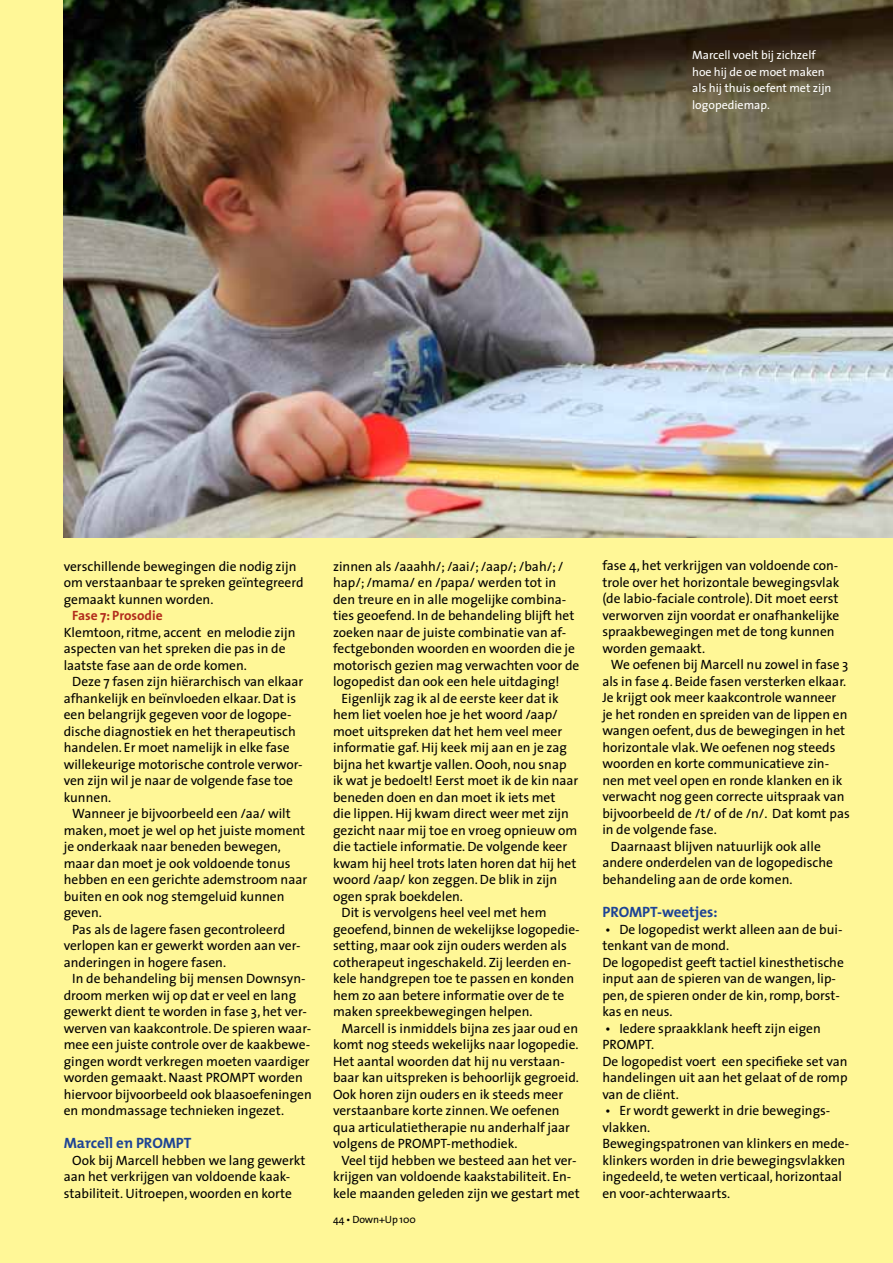
<style>
.page{position:relative;width:893px;height:1263px;background:#fff797}
.page>*{position:absolute;margin:0;border:0;box-sizing:border-box;transform-origin:0 0}
.t1{font:700 15px "The Mix";color:#1d4395}
.t2{font:13.5px/16.5px "The Sans";color:#000}
.t3{font:700 13.5px "The Sans";color:#b22c1c}
.t4{font:12px/16.5px "The Sans";color:#fff}
.t5{font:10.5px "The Sans";letter-spacing:-.01em;color:#000}
</style>
<div class="page">
<img style="left:64px;top:0;width:829px;height:538px">
<p class="t4" style="left:692px;top:46px;width:141px">Marcell voelt bij zichzelf hoe hij de oe moet maken als hij thuis oefent met zijn logopediemap.</p>
<p class="t2" style="left:64px;top:557px;width:241px">verschillende bewegingen die nodig zijn om verstaanbaar te spreken geïntegreerd gemaakt kunnen worden.</p>
<p class="t3" style="left:72px;top:604px;width:92px">Fase 7: Prosodie</p>
<p class="t2" style="left:64px;top:623px;width:233px">Klemtoon, ritme, accent en melodie zijn aspecten van het spreken die pas in de laatste fase aan de orde komen.</p>
<p class="t2" style="left:64px;top:673px;width:241px;text-indent:8px">Deze 7 fasen zijn hiërarchisch van elkaar afhankelijk en beïnvloeden elkaar. Dat is een belangrijk gegeven voor de logope&shy;dische diagnostiek en het therapeutisch handelen. Er moet namelijk in elke fase willekeurige motorische controle verwor&shy;ven zijn wil je naar de volgende fase toe kunnen.</p>
<p class="t2" style="left:72px;top:805px;width:220px">Wanneer je bijvoorbeeld een /aa/ wilt</p>
<p class="t2" style="left:64px;top:821px;width:243px">maken, moet je wel op het juiste moment</p>
<p class="t2" style="left:64px;top:838px;width:219px">je onderkaak naar beneden bewegen,</p>
<p class="t2" style="left:64px;top:854px;width:228px">maar dan moet je ook voldoende tonus</p>
<p class="t2" style="left:64px;top:871px;width:245px">hebben en een gerichte ademstroom naar</p>
<p class="t2" style="left:64px;top:887px;width:222px">buiten en ook nog stemgeluid kunnen</p>
<p class="t2" style="left:64px;top:904px;width:40px">geven.</p>
<p class="t2" style="left:72px;top:920px;width:214px">Pas als de lagere fasen gecontroleerd</p>
<p class="t2" style="left:64px;top:937px;width:238px">verlopen kan er gewerkt worden aan ver-</p>
<p class="t2" style="left:64px;top:953px;width:164px">anderingen in hogere fasen.</p>
<p class="t2" style="left:72px;top:970px;width:235px">In de behandeling bij mensen Downsyn-</p>
<p class="t2" style="left:64px;top:986px;width:234px">droom merken wij op dat er veel en lang</p>
<p class="t2" style="left:64px;top:1003px;width:245px">gewerkt dient te worden in fase 3, het ver-</p>
<p class="t2" style="left:64px;top:1019px;width:249px">werven van kaakcontrole. De spieren waar-</p>
<p class="t2" style="left:64px;top:1036px;width:248px">mee een juiste controle over de kaakbewe-</p>
<p class="t2" style="left:64px;top:1052px;width:247px">gingen wordt verkregen moeten vaardiger</p>
<p class="t2" style="left:64px;top:1069px;width:241px">worden gemaakt. Naast PROMPT worden</p>
<p class="t2" style="left:64px;top:1085px;width:250px">hiervoor bijvoorbeeld ook blaasoefeningen</p>
<p class="t2" style="left:64px;top:1102px;width:222px">en mondmassage technieken ingezet.</p>
<p class="t1" style="left:64px;top:1130px;width:129px">Marcell en PROMPT</p>
<p class="t2" style="left:64px;top:1151px;width:243px;text-indent:8px">Ook bij Marcell hebben we lang gewerkt aan het verkrijgen van voldoende kaak&shy;stabiliteit. Uitroepen, woorden en korte</p>
<p class="t2" style="left:333px;top:557px;width:232px">zinnen als /aaahh/; /aai/; /aap/; /bah/; /</p>
<p class="t2" style="left:333px;top:574px;width:225px">hap/; /mama/ en /papa/ werden tot in</p>
<p class="t2" style="left:333px;top:590px;width:235px">den treure en in alle mogelijke combina-</p>
<p class="t2" style="left:333px;top:607px;width:243px">ties geoefend. In de behandeling blijft het</p>
<p class="t2" style="left:333px;top:623px;width:235px">zoeken naar de juiste combinatie van af-</p>
<p class="t2" style="left:333px;top:640px;width:243px">fectgebonden woorden en woorden die je</p>
<p class="t2" style="left:333px;top:656px;width:248px">motorisch gezien mag verwachten voor de</p>
<p class="t2" style="left:333px;top:673px;width:228px">logopedist dan ook een hele uitdaging!</p>
<p class="t2" style="left:342px;top:689px;width:219px">Eigenlijk zag ik al de eerste keer dat ik</p>
<p class="t2" style="left:333px;top:706px;width:226px">hem liet voelen hoe je het woord /aap/</p>
<p class="t2" style="left:333px;top:722px;width:231px">moet uitspreken dat het hem veel meer</p>
<p class="t2" style="left:333px;top:739px;width:235px">informatie gaf. Hij keek mij aan en je zag</p>
<p class="t2" style="left:333px;top:755px;width:235px">bijna het kwartje vallen. O0oh, nou snap</p>
<p class="t2" style="left:333px;top:772px;width:247px">ik wat je bedoelt! Eerst moet ik de kin naar</p>
<p class="t2" style="left:333px;top:788px;width:224px">beneden doen en dan moet ik iets met</p>
<p class="t2" style="left:333px;top:805px;width:237px">die lippen. Hij kwam direct weer met zijn</p>
<p class="t2" style="left:333px;top:821px;width:246px">gezicht naar mij toe en vroeg opnieuw om</p>
<p class="t2" style="left:333px;top:838px;width:236px">die tactiele informatie. De volgende keer</p>
<p class="t2" style="left:333px;top:854px;width:245px">kwam hij heel trots laten horen dat hij het</p>
<p class="t2" style="left:333px;top:871px;width:226px">woord /aap/ kon zeggen. De blik in zijn</p>
<p class="t2" style="left:333px;top:887px;width:131px">ogen sprak boekdelen.</p>
<p class="t2" style="left:342px;top:904px;width:207px">Dit is vervolgens heel veel met hem</p>
<p class="t2" style="left:333px;top:920px;width:248px">geoefend, binnen de wekelijkse logopedie-</p>
<p class="t2" style="left:333px;top:937px;width:235px">setting, maar ook zijn ouders werden als</p>
<p class="t2" style="left:333px;top:953px;width:240px">cotherapeut ingeschakeld. Zij leerden en-</p>
<p class="t2" style="left:333px;top:970px;width:243px">kele handgrepen toe te passen en konden</p>
<p class="t2" style="left:333px;top:986px;width:233px">hem zo aan betere informatie over de te</p>
<p class="t2" style="left:333px;top:1003px;width:201px">maken spreekbewegingen helpen.</p>
<p class="t2" style="left:342px;top:1019px;width:238px">Marcell is inmiddels bijna zes jaar oud en</p>
<p class="t2" style="left:333px;top:1036px;width:247px">komt nog steeds wekelijks naar logopedie.</p>
<p class="t2" style="left:333px;top:1052px;width:233px">Het aantal woorden dat hij nu verstaan-</p>
<p class="t2" style="left:333px;top:1069px;width:247px">baar kan uitspreken is behoorlijk gegroeid.</p>
<p class="t2" style="left:333px;top:1085px;width:232px">Ook horen zijn ouders en ik steeds meer</p>
<p class="t2" style="left:333px;top:1102px;width:228px">verstaanbare korte zinnen. We oefenen</p>
<p class="t2" style="left:333px;top:1118px;width:238px">qua articulatietherapie nu anderhalf jaar</p>
<p class="t2" style="left:333px;top:1135px;width:186px">volgens de PROMPT-methodiek.</p>
<p class="t2" style="left:342px;top:1151px;width:236px">Veel tijd hebben we besteed aan het ver-</p>
<p class="t2" style="left:333px;top:1168px;width:240px">krijgen van voldoende kaakstabiliteit. En-</p>
<p class="t2" style="left:333px;top:1184px;width:248px">kele maanden geleden zijn we gestart met</p>
<p class="t5" style="left:333px;top:1211px;width:84px">44 • Down+Up 100</p>
<p class="t2" style="left:602px;top:557px;width:239px">fase 4, het verkrijgen van voldoende con&shy;trole over het horizontale bewegingsvlak (de labio-faciale controle). Dit moet eerst verworven zijn voordat er onafhankelijke spraakbewegingen met de tong kunnen worden gemaakt.</p>
<p class="t2" style="left:611px;top:656px;width:239px">We oefenen bij Marcell nu zowel in fase 3</p>
<p class="t2" style="left:602px;top:673px;width:245px">als in fase 4. Beide fasen versterken elkaar.</p>
<p class="t2" style="left:602px;top:689px;width:235px">Je krijgt ook meer kaakcontrole wanneer</p>
<p class="t2" style="left:602px;top:706px;width:247px">je het ronden en spreiden van de lippen en</p>
<p class="t2" style="left:602px;top:722px;width:244px">wangen oefent, dus de bewegingen in het</p>
<p class="t2" style="left:602px;top:739px;width:235px">horizontale vlak. We oefenen nog steeds</p>
<p class="t2" style="left:602px;top:755px;width:228px">woorden en korte communicatieve zin-</p>
<p class="t2" style="left:602px;top:772px;width:242px">nen met veel open en ronde klanken en ik</p>
<p class="t2" style="left:602px;top:788px;width:244px">verwacht nog geen correcte uitspraak van</p>
<p class="t2" style="left:602px;top:805px;width:249px">bijvoorbeeld de /t/ of de /n/. Dat komt pas</p>
<p class="t2" style="left:602px;top:821px;width:116px">in de volgende fase.</p>
<p class="t2" style="left:611px;top:838px;width:211px">Daarnaast blijven natuurlijk ook alle</p>
<p class="t2" style="left:602px;top:854px;width:232px">andere onderdelen van de logopedische</p>
<p class="t2" style="left:602px;top:871px;width:192px">behandeling aan de orde komen.</p>
<p class="t1" style="left:602px;top:899px;width:117px">PROMPT-weetjes:</p>
<p class="t2" style="left:602px;top:920px;width:243px">• De logopedist werkt alleen aan de bui&shy;tenkant van de mond.<br>De logopedist geeft tactiel kinesthetische input aan de spieren van de wangen, lip&shy;pen, de spieren onder de kin, romp, borst&shy;kas en neus.</p>
<p class="t2" style="left:602px;top:1019px;width:247px">• Iedere spraakklank heeft zijn eigen<br>PROMPT.<br>De logopedist voert een specifieke set van handelingen uit aan het gelaat of de romp van de cliënt.</p>
<p class="t2" style="left:602px;top:1102px;width:248px">• Er wordt gewerkt in drie bewegings&shy;vlakken.<br>Bewegingspatronen van klinkers en mede&shy;klinkers worden in drie bewegingsvlakken ingedeeld, te weten verticaal, horizontaal en voor-achterwaarts.</p>
</div>
